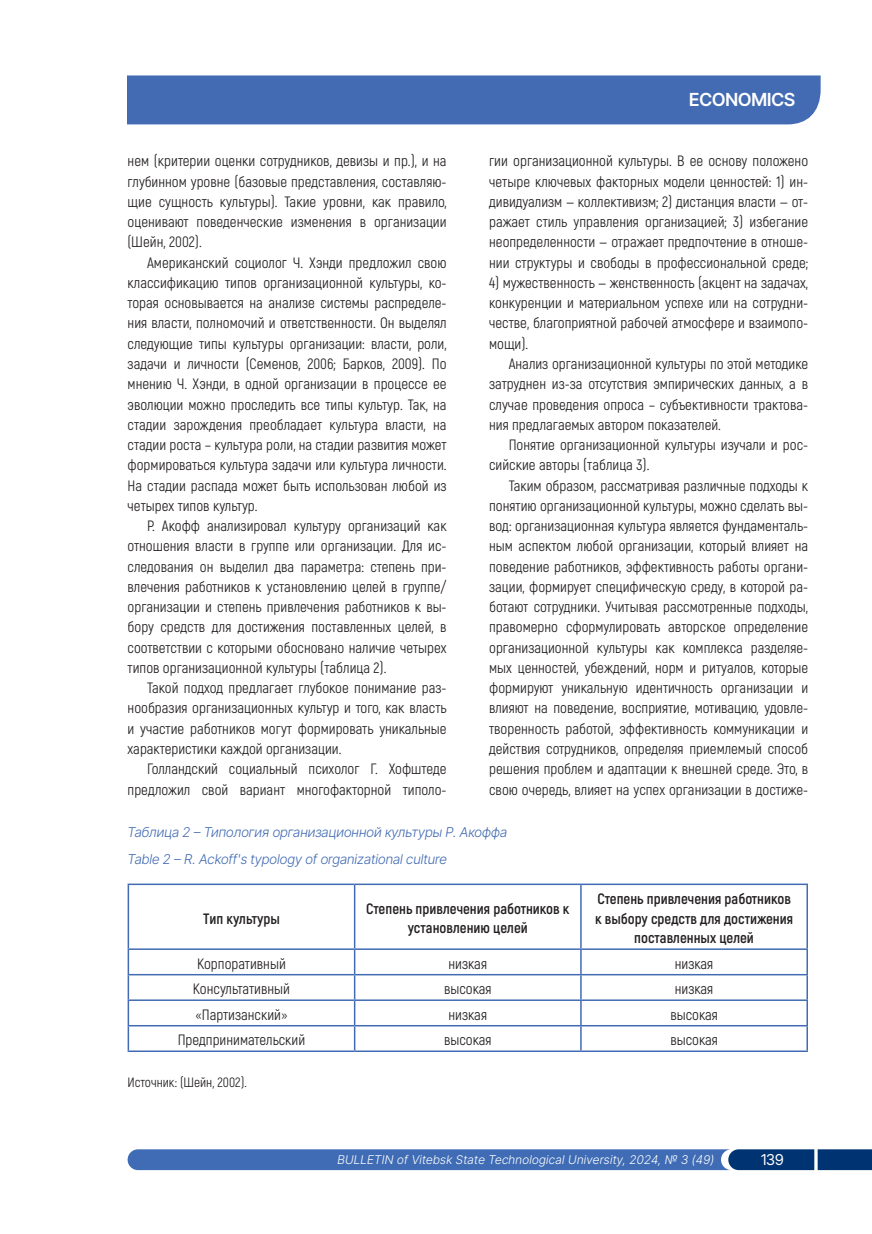
<style>
.page{position:relative;width:872px;height:1234px;background:#fff}
.page>*{position:absolute;margin:0;border:0;box-sizing:border-box;transform-origin:0 0}
.t1{font:600 18px "Inter Tight";color:#fff}
.Основной_текст{font:15px/20.2px "Akrobat";color:#231f20;text-align:justify}
.ЕдиничныеРазделыТабл{font:700 15px/19.5px "Akrobat";color:#231f20;text-align:center}
.ЕдиничныеРазделыТабл-2{font:15px "Akrobat";color:#231f20}
.t2{font:15px "Inter Tight";color:#fff}
.Подписи{font:italic 300 13.5px "Inter Tight";color:#426bb3}
.рисунки{font:13.5px "Akrobat";color:#231f20}
.t3{font:italic 300 12px "Inter Tight";letter-spacing:.025em;color:#fff}
</style>
<div class="page">
<svg style="left:128px;top:1149px;width:744px;height:20px;background:#3966ab"></svg>
<div style="left:127px;top:75px;width:693px;height:49px;background:#426bb3"></div>
<hr style="left:128px;top:883px;width:227px;height:1px;background:#426bb3">
<hr style="left:128px;top:884px;width:1px;height:64px;background:#426bb3">
<hr style="left:355px;top:883px;width:226px;height:1px;background:#426bb3">
<hr style="left:354px;top:884px;width:1px;height:64px;background:#426bb3">
<hr style="left:581px;top:883px;width:227px;height:1px;background:#426bb3">
<hr style="left:580px;top:884px;width:1px;height:64px;background:#426bb3">
<hr style="left:806px;top:884px;width:2px;height:64px;background:#426bb3">
<hr style="left:128px;top:948px;width:227px;height:1px;background:#426bb3">
<hr style="left:355px;top:948px;width:226px;height:1px;background:#426bb3">
<hr style="left:581px;top:948px;width:227px;height:1px;background:#426bb3">
<hr style="left:806px;top:949px;width:2px;height:24px;background:#426bb3">
<hr style="left:128px;top:973px;width:227px;height:2px;background:#426bb3">
<hr style="left:355px;top:973px;width:226px;height:2px;background:#426bb3">
<hr style="left:581px;top:973px;width:227px;height:2px;background:#426bb3">
<hr style="left:806px;top:975px;width:2px;height:24px;background:#426bb3">
<hr style="left:128px;top:999px;width:227px;height:1px;background:#426bb3">
<hr style="left:355px;top:999px;width:226px;height:1px;background:#426bb3">
<hr style="left:581px;top:999px;width:227px;height:1px;background:#426bb3">
<hr style="left:806px;top:1000px;width:2px;height:24px;background:#426bb3">
<hr style="left:128px;top:1024px;width:227px;height:2px;background:#426bb3">
<svg style="left:128px;top:949px;width:1px;height:101px"></svg>
<hr style="left:355px;top:1024px;width:226px;height:2px;background:#426bb3">
<svg style="left:354px;top:949px;width:1px;height:101px"></svg>
<hr style="left:581px;top:1024px;width:227px;height:2px;background:#426bb3">
<svg style="left:580px;top:949px;width:1px;height:101px"></svg>
<hr style="left:806px;top:1026px;width:2px;height:24px;background:#426bb3">
<hr style="left:128px;top:1050px;width:227px;height:1px;background:#426bb3">
<hr style="left:355px;top:1050px;width:226px;height:1px;background:#426bb3">
<hr style="left:581px;top:1050px;width:227px;height:1px;background:#426bb3">
<p class="Основной_текст" style="left:128px;top:151px;width:320px">нем (критерии оценки сотрудников, девизы и пр.), и на глубинном уровне (базовые представления, составляю&shy;щие сущность культуры). Такие уровни, как правило, оценивают поведенческие изменения в организации (Шейн, 2002).</p>
<p class="Основной_текст" style="left:128px;top:252px;width:320px;text-indent:20px">Американский социолог Ч. Хэнди предложил свою классификацию типов организационной культуры, ко&shy;торая основывается на анализе системы распределе&shy;ния власти, полномочий и ответственности. Он выделял следующие типы культуры организации: власти, роли, задачи и личности (Семенов, 2006; Барков, 2009). По мнению Ч. Хэнди, в одной организации в процессе ее эволюции можно проследить все типы культур. Так, на стадии зарождения преобладает культура власти, на стадии роста – культура роли, на стадии развития может формироваться культура задачи или культура личности.<br>На стадии распада может быть использован любой из четырех типов культур.</p>
<p class="Основной_текст" style="left:128px;top:515px;width:320px;text-indent:20px">Р. Акофф анализировал культуру организаций как отношения власти в группе или организации. Для ис&shy;следования он выделил два параметра: степень при&shy;влечения работников к установлению целей в группе/ организации и степень привлечения работников к вы&shy;бору средств для достижения поставленных целей, в соответствии с которыми обосновано наличие четырех типов организационной культуры (таблица 2).</p>
<p class="Основной_текст" style="left:128px;top:677px;width:320px;text-indent:20px">Такой подход предлагает глубокое понимание раз&shy;нообразия организационных культур и того, как власть и участие работников могут формировать уникальные характеристики каждой организации.</p>
<p class="Основной_текст" style="left:128px;top:758px;width:320px;text-align:right">Голландский социальный психолог Г. Хофштеде предложил свой вариант многофакторной типоло-</p>
<p class="t1" style="left:689px;top:86px;width:107px">ECONOMICS</p>
<p class="Основной_текст" style="left:489px;top:151px;width:320px">гии организационной культуры. В ее основу положено четыре ключевых факторных модели ценностей: 1) ин&shy;дивидуализм — коллективизм; 2) дистанция власти — от&shy;ражает стиль управления организацией; 3) избегание неопределенности — отражает предпочтение в отноше&shy;нии структуры и свободы в профессиональной среде;</p>
<p class="Основной_текст" style="left:489px;top:272px;width:320px">4) мужественность — женственность (акцент на задачах, конкуренции и материальном успехе или на сотрудни&shy;честве, благоприятной рабочей атмосфере и взаимопо&shy;мощи).</p>
<p class="Основной_текст" style="left:489px;top:353px;width:320px;text-indent:20px">Анализ организационной культуры по этой методике затруднен из-за отсутствия эмпирических данных, а в случае проведения опроса – субъективности трактова&shy;ния предлагаемых автором показателей.</p>
<p class="Основной_текст" style="left:489px;top:434px;width:320px;text-indent:20px">Понятие организационной культуры изучали и рос&shy;сийские авторы (таблица 3).</p>
<p class="Основной_текст" style="left:489px;top:475px;width:320px;text-indent:20px">Таким образом, рассматривая различные подходы к понятию организационной культуры, можно сделать вы&shy;вод: организационная культура является фундаменталь&shy;ным аспектом любой организации, который влияет на поведение работников, эффективность работы органи&shy;зации, формирует специфическую среду, в которой ра&shy;ботают сотрудники. Учитывая рассмотренные подходы, правомерно сформулировать авторское определение организационной культуры как комплекса разделяе&shy;мых ценностей, убеждений, норм и ритуалов, которые формируют уникальную идентичность организации и влияют на поведение, восприятие, мотивацию, удовле&shy;творенность работой, эффективность коммуникации и действия сотрудников, определяя приемлемый способ решения проблем и адаптации к внешней среде. Это, в свою очередь, влияет на успех организации в достиже-</p>
<p class="Подписи" style="left:128px;top:821px;width:381px">Таблица 2 – Типология организационной культуры Р. Акоффа</p>
<p class="Подписи" style="left:128px;top:849px;width:321px">Table 2 – R. Ackoff's typology of organizational culture</p>
<p class="ЕдиничныеРазделыТабл" style="left:203px;top:908px;width:78px">Тип культуры</p>
<p class="ЕдиничныеРазделыТабл" style="left:366px;top:898px;width:205px">Степень привлечения работников к установлению целей</p>
<p class="ЕдиничныеРазделыТабл" style="left:595px;top:888px;width:199px">Степень привлечения работников к выбору средств для достижения поставленных целей</p>
<p class="ЕдиничныеРазделыТабл-2" style="left:197px;top:954px;width:90px">Корпоративный</p>
<p class="ЕдиничныеРазделыТабл-2" style="left:448px;top:954px;width:40px">низкая</p>
<p class="ЕдиничныеРазделыТабл-2" style="left:675px;top:954px;width:40px">низкая</p>
<p class="ЕдиничныеРазделыТабл-2" style="left:193px;top:979px;width:99px">Консультативный</p>
<p class="ЕдиничныеРазделыТабл-2" style="left:444px;top:979px;width:49px">высокая</p>
<p class="ЕдиничныеРазделыТабл-2" style="left:675px;top:979px;width:40px">низкая</p>
<p class="ЕдиничныеРазделыТабл-2" style="left:195px;top:1005px;width:94px">«Партизанский»</p>
<p class="ЕдиничныеРазделыТабл-2" style="left:448px;top:1005px;width:40px">низкая</p>
<p class="ЕдиничныеРазделыТабл-2" style="left:670px;top:1005px;width:49px">высокая</p>
<p class="ЕдиничныеРазделыТабл-2" style="left:178px;top:1030px;width:129px">Предпринимательский</p>
<p class="ЕдиничныеРазделыТабл-2" style="left:444px;top:1030px;width:49px">высокая</p>
<p class="ЕдиничныеРазделыТабл-2" style="left:670px;top:1030px;width:49px">высокая</p>
<p class="рисунки" style="left:127px;top:1073px;width:121px">Источник: (Шейн, 2002).</p>
<p class="t3" style="left:337px;top:1150px;width:378px">BULLETIN of Vitebsk State Technological University, 2024, № 3 (49)</p>
<p class="t2" style="left:761px;top:1148px;width:24px">139</p>
</div>
